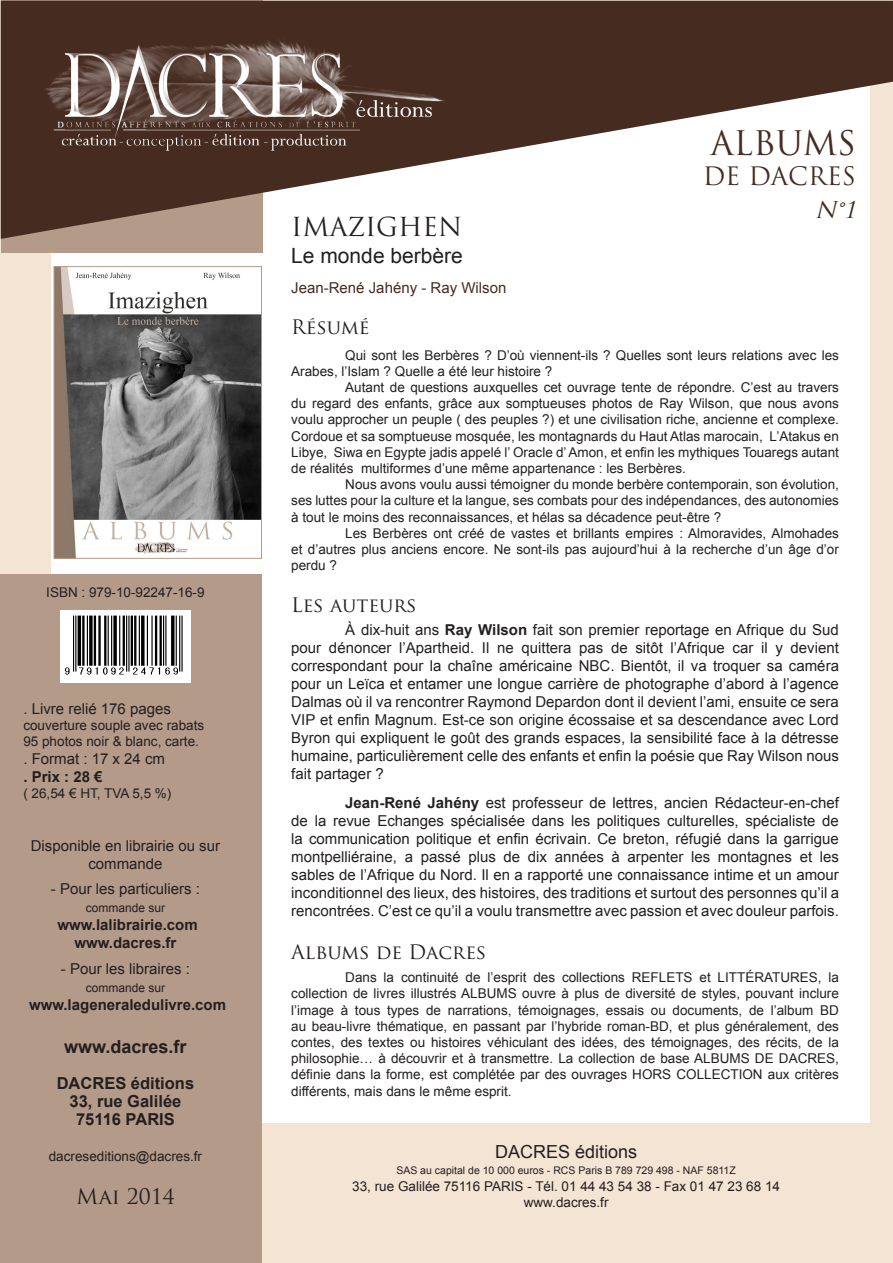
<style>
.page{position:relative;width:893px;height:1263px;background:#fff}
.page>*{position:absolute;margin:0;border:0;box-sizing:border-box;transform-origin:0 0}
.t1{font:33px "Trajan Pro";color:#462b20}
.t2{font:25.5px "Trajan Pro";color:#231f20}
.t3{font:24.75px "Trajan Pro";color:#462b20}
.t4{font:italic 22.5px "Trajan Pro";color:#462b20}
.t5{font:21px "Arial";color:#231f20}
.t6{font:21px "Trajan Pro";color:#231f20}
.t7{font:19.5px "Trajan Pro";color:#231f20}
.t8{font:18px "Arial";color:#231f20}
.t9{font:700 18px "Arial";color:#231f20}
.t10{font:700 16.5px "Arial";color:#231f20}
.t11{font:15px/18px "Arial";color:#231f20;text-align:justify}
.t12{font:700 15px "Arial";color:#231f20}
.t13{font:15px "Arial";color:#462b20}
.t14{font:13.5px/16.2px "Arial";color:#231f20;text-align:justify}
.t15{font:12px "Arial";color:#231f20}
.t16{font:10.5px "Arial";color:#231f20}
.s1{font-weight:700}
</style>
<div class="page">
<div style="left:1px;top:0;width:892px;height:1263px;background:#f4e4d4"></div>
<div style="left:51px;top:28px;width:819px;height:1095px;background:#fff"></div>
<div style="left:0;top:574px;width:261px;height:689px;background:#b49a89"></div>
<div style="left:1px;top:1px;width:261px;height:252px;background:#b49a89"></div>
<svg style="left:1px;top:1px;width:892px;height:238px"></svg>
<img style="left:28px;top:0;width:438px;height:206px">
<img style="left:60px;top:610px;width:131px;height:72px">
<img style="left:56px;top:268px;width:204px;height:288px">
<div style="left:54px;top:266px;width:208px;height:292px;border:1px solid #b49a89"></div>
<p class="t14" style="left:46px;top:584px;width:160px">ISBN : 979-10-92247-16-9</p>
<p class="t11" style="left:23px;top:699px;width:149px">. Livre relié 176 pages</p>
<p class="t14" style="left:23px;top:717px;width:182px">couverture souple avec rabats</p>
<p class="t14" style="left:23px;top:733px;width:177px">95 photos noir &amp; blanc, carte.</p>
<p class="t11" style="left:23px;top:750px;width:143px">. Format : 17 x 24 cm</p>
<p class="t12" style="left:23px;top:766px;width:81px">. Prix : 28 €</p>
<p class="t14" style="left:23px;top:785px;width:150px">( 26,54 € HT, TVA 5,5 %)</p>
<p class="t11" style="left:31px;top:836px;width:191px;text-align:center">Disponible en librairie ou sur commande</p>
<p class="t11" style="left:51px;top:880px;width:151px">- Pour les particuliers :</p>
<p class="t15" style="left:86px;top:899px;width:81px">commande sur</p>
<p class="t12" style="left:57px;top:914px;width:142px">www.lalibrairie.com</p>
<p class="t12" style="left:74px;top:932px;width:103px">www.dacres.fr</p>
<p class="t11" style="left:61px;top:959px;width:131px">- Pour les libraires :</p>
<p class="t15" style="left:86px;top:979px;width:81px">commande sur</p>
<p class="t12" style="left:29px;top:994px;width:199px">www.lageneraledulivre.com</p>
<p class="t9" style="left:64px;top:1034px;width:124px">www.dacres.fr</p>
<p class="t10" style="left:57px;top:1071px;width:139px">DACRES éditions</p>
<p class="t10" style="left:70px;top:1089px;width:113px">33, rue Galilée</p>
<p class="t10" style="left:76px;top:1107px;width:100px">75116 PARIS</p>
<p class="t14" style="left:49px;top:1148px;width:155px">dacreseditions@dacres.fr</p>
<p class="t6" style="left:76px;top:1183px;width:100px">Mai 2014</p>
<p class="t1" style="left:710px;top:123px;width:147px">ALBUMS</p>
<p class="t3" style="left:703px;top:160px;width:155px">DE DACRES</p>
<p class="t4" style="left:815px;top:196px;width:50px">N°1</p>
<p class="t2" style="left:291px;top:211px;width:173px">IMAZIGHEN</p>
<p class="t5" style="left:291px;top:241px;width:173px">Le monde berbère</p>
<p class="t13" style="left:291px;top:277px;width:217px">Jean-René Jahény - Ray Wilson</p>
<p class="t7" style="left:291px;top:315px;width:80px">Résumé</p>
<p class="t14" style="left:291px;top:347px;width:549px;text-indent:54px">Qui sont les Berbères ? D’où viennent-ils ? Quelles sont leurs relations avec les<br>Arabes, l’Islam ? Quelle a été leur histoire ?</p>
<p class="t14" style="left:291px;top:379px;width:549px;text-indent:54px">Autant de questions auxquelles cet ouvrage tente de répondre. C’est au travers du regard des enfants, grâce aux somptueuses photos de Ray Wilson, que nous avons voulu approcher un peuple ( des peuples ?) et une civilisation riche, ancienne et complexe.<br>Cordoue et sa somptueuse mosquée, les montagnards du Haut Atlas marocain, L’Atakus en Libye, Siwa en Egypte jadis appelé l’ Oracle d’ Amon, et enfin les mythiques Touaregs autant de réalités multiformes d’une même appartenance : les Berbères.</p>
<p class="t14" style="left:291px;top:476px;width:549px;text-indent:54px">Nous avons voulu aussi témoigner du monde berbère contemporain, son évolution, ses luttes pour la culture et la langue, ses combats pour des indépendances, des autonomies à tout le moins des reconnaissances, et hélas sa décadence peut-être ?</p>
<p class="t14" style="left:291px;top:525px;width:549px;text-indent:54px">Les Berbères ont créé de vastes et brillants empires : Almoravides, Almohades et d’autres plus anciens encore. Ne sont-ils pas aujourd’hui à la recherche d’un âge d’or perdu ?</p>
<p class="t7" style="left:291px;top:592px;width:127px">Les auteurs</p>
<p class="t11" style="left:291px;top:621px;width:549px;text-indent:54px">À dix-huit ans <span class="s1">Ray Wilson</span> fait son premier reportage en Afrique du Sud pour dénoncer l’Apartheid. Il ne quittera pas de sitôt l’Afrique car il y devient correspondant pour la chaîne américaine NBC. Bientôt, il va troquer sa caméra pour un Leïca et entamer une longue carrière de photographe d’abord à l’agence Dalmas où il va rencontrer Raymond Depardon dont il devient l’ami, ensuite ce sera VIP et enfin Magnum. Est-ce son origine écossaise et sa descendance avec Lord Byron qui expliquent le goût des grands espaces, la sensibilité face à la détresse humaine, particulièrement celle des enfants et enfin la poésie que Ray Wilson nous fait partager ?</p>
<p class="t11" style="left:291px;top:793px;width:549px;text-indent:54px"><span class="s1">Jean-René Jahény</span> est professeur de lettres, ancien Rédacteur-en-chef de la revue Echanges spécialisée dans les politiques culturelles, spécialiste de la communication politique et enfin écrivain. Ce breton, réfugié dans la garrigue montpelliéraine, a passé plus de dix années à arpenter les montagnes et les sables de l’Afrique du Nord. Il en a rapporté une connaissance intime et un amour inconditionnel des lieux, des histoires, des traditions et surtout des personnes qu’il a rencontrées. C’est ce qu’il a voulu transmettre avec passion et avec douleur parfois.</p>
<p class="t7" style="left:291px;top:939px;width:196px">Albums de Dacres</p>
<p class="t14" style="left:291px;top:969px;width:549px;text-indent:54px">Dans la continuité de l’esprit des collections REFLETS et LITTÉRATURES, la collection de livres illustrés ALBUMS ouvre à plus de diversité de styles, pouvant inclure l’image à tous types de narrations, témoignages, essais ou documents, de l’album BD au beau-livre thématique, en passant par l’hybride roman-BD, et plus généralement, des contes, des textes ou histoires véhiculant des idées, des témoignages, des récits, de la philosophie… à découvrir et à transmettre. La collection de base ALBUMS DE DACRES, définie dans la forme, est complétée par des ouvrages HORS COLLECTION aux critères différents, mais dans le même esprit.</p>
<p class="t8" style="left:495px;top:1139px;width:144px">DACRES éditions</p>
<p class="t16" style="left:396px;top:1163px;width:341px">SAS au capital de 10 000 euros - RCS Paris B 789 729 498 - NAF 5811Z</p>
<p class="t14" style="left:352px;top:1177px;width:429px">33, rue Galilée 75116 PARIS - Tél. 01 44 43 54 38 - Fax 01 47 23 68 14</p>
<p class="t14" style="left:524px;top:1194px;width:86px">www.dacres.fr</p>
</div>
